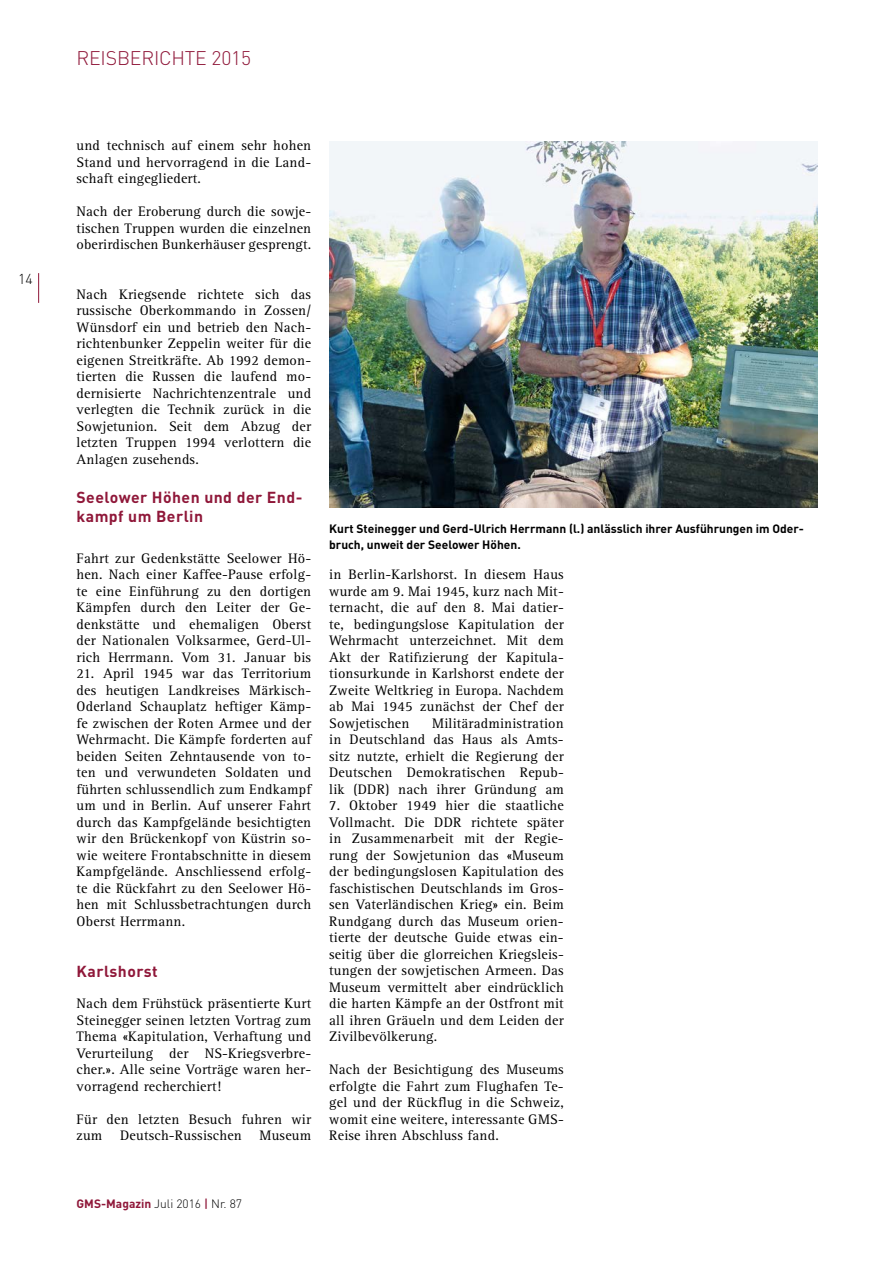
<style>
.page{position:relative;width:893px;height:1263px;background:#fff}
.page>*{position:absolute;margin:0;border:0;box-sizing:border-box;transform-origin:0 0}
.t1{font:300 19.5px "DIN";letter-spacing:-.01em;color:#8f1739}
.t2{font:700 15.75px/18.9px "DIN";letter-spacing:.03em;color:#8f1739}
.t3{font:14.25px/16.5px "Rotis Serif";letter-spacing:.015em;color:#000;text-align:justify}
.t4{font:300 14.25px "DIN";color:#000}
.t5{font:700 12px/16.5px "DIN";color:#000}
.t6{font:300 12px "DIN";color:#000}
.s1{font-weight:700;color:#8f1739}
.s2{font-weight:500;color:#8f1739}
</style>
<div class="page">
<hr style="left:38px;top:273px;width:1px;height:30px;background:#8f1739">
<img style="left:330px;top:142px;width:487px;height:366px">
<p class="t4" style="left:18px;top:270px;width:16px">14</p>
<p class="t1" style="left:77px;top:46px;width:176px">REISBERICHTE 2015</p>
<p class="t3" style="left:77px;top:137px;width:236px">und technisch auf einem sehr hohen Stand und hervorragend in die Land&shy;schaft eingegliedert.</p>
<p class="t3" style="left:77px;top:203px;width:236px">Nach der Eroberung durch die sowje&shy;tischen Truppen wurden die einzelnen oberirdischen Bunkerhäuser gesprengt.</p>
<p class="t3" style="left:77px;top:286px;width:236px">Nach Kriegsende richtete sich das russische Oberkommando in Zossen/ Wünsdorf ein und betrieb den Nach&shy;richtenbunker Zeppelin weiter für die eigenen Streitkräfte. Ab 1992 demon&shy;tierten die Russen die laufend mo&shy;dernisierte Nachrichtenzentrale und verlegten die Technik zurück in die Sowjetunion. Seit dem Abzug der letzten Truppen 1994 verlottern die Anlagen zusehends.</p>
<p class="t2" style="left:77px;top:488px;width:227px">Seelower Höhen und der End&shy;kampf um Berlin</p>
<p class="t3" style="left:77px;top:550px;width:236px">Fahrt zur Gedenkstätte Seelower Hö&shy;hen. Nach einer Kaffee-Pause erfolg&shy;te eine Einführung zu den dortigen Kämpfen durch den Leiter der Ge&shy;denkstätte und ehemaligen Oberst der Nationalen Volksarmee, Gerd-Ul&shy;rich Herrmann. Vom 31. Januar bis</p>
<p class="t3" style="left:77px;top:665px;width:236px">21. April 1945 war das Territorium des heutigen Landkreises Märkisch-Oderland Schauplatz heftiger Kämp&shy;fe zwischen der Roten Armee und der Wehrmacht. Die Kämpfe forderten auf beiden Seiten Zehntausende von to&shy;ten und verwundeten Soldaten und führten schlussendlich zum Endkampf um und in Berlin. Auf unserer Fahrt durch das Kampfgelände besichtigten wir den Brückenkopf von Küstrin so&shy;wie weitere Frontabschnitte in diesem Kampfgelände. Anschliessend erfolg&shy;te die Rückfahrt zu den Seelower Hö&shy;hen mit Schlussbetrachtungen durch Oberst Herrmann.</p>
<p class="t2" style="left:77px;top:961px;width:83px">Karlshorst</p>
<p class="t3" style="left:77px;top:995px;width:236px">Nach dem Frühstück präsentierte Kurt Steinegger seinen letzten Vortrag zum Thema «Kapitulation, Verhaftung und Verurteilung der NS-Kriegsverbre&shy;cher.». Alle seine Vorträge waren her&shy;vorragend recherchiert!</p>
<p class="t3" style="left:77px;top:1111px;width:236px">Für den letzten Besuch fuhren wir zum Deutsch-Russischen Museum</p>
<p class="t5" style="left:329px;top:519px;width:476px">Kurt Steinegger und Gerd-Ulrich Herrmann (l.) anlässlich ihrer Ausführungen im Oder&shy;bruch, unweit der Seelower Höhen.</p>
<p class="t3" style="left:329px;top:566px;width:236px">in Berlin-Karlshorst. In diesem Haus wurde am 9. Mai 1945, kurz nach Mit&shy;ternacht, die auf den 8. Mai datier&shy;te, bedingungslose Kapitulation der Wehrmacht unterzeichnet. Mit dem Akt der Ratifizierung der Kapitula&shy;tionsurkunde in Karlshorst endete der Zweite Weltkrieg in Europa. Nachdem ab Mai 1945 zunächst der Chef der Sowjetischen</p>
<p class="t3" style="left:329px;top:715px;width:236px;text-indent:103px">Militäradministration in Deutschland das Haus als Amts&shy;sitz nutzte, erhielt die Regierung der Deutschen Demokratischen Repub&shy;lik (DDR) nach ihrer Gründung am</p>
<p class="t3" style="left:329px;top:798px;width:236px">7. Oktober 1949 hier die staatliche Vollmacht. Die DDR richtete später in Zusammenarbeit mit der Regie&shy;rung der Sowjetunion das «Museum der bedingungslosen Kapitulation des faschistischen Deutschlands im Gros&shy;sen Vaterländischen Krieg» ein. Beim Rundgang durch das Museum orien&shy;tierte der deutsche Guide etwas ein&shy;seitig über die glorreichen Kriegsleis&shy;tungen der sowjetischen Armeen. Das Museum vermittelt aber eindrücklich die harten Kämpfe an der Ostfront mit all ihren Gräueln und dem Leiden der Zivilbevölkerung.</p>
<p class="t3" style="left:329px;top:1062px;width:236px">Nach der Besichtigung des Museums erfolgte die Fahrt zum Flughafen Te&shy;gel und der Rückflug in die Schweiz, womit eine weitere, interessante GMS-Reise ihren Abschluss fand.</p>
<p class="t6" style="left:77px;top:1196px;width:167px"><span class="s1">GMS-Magazin</span> Juli 2016 <span class="s2">|</span> Nr. 87</p>
</div>
